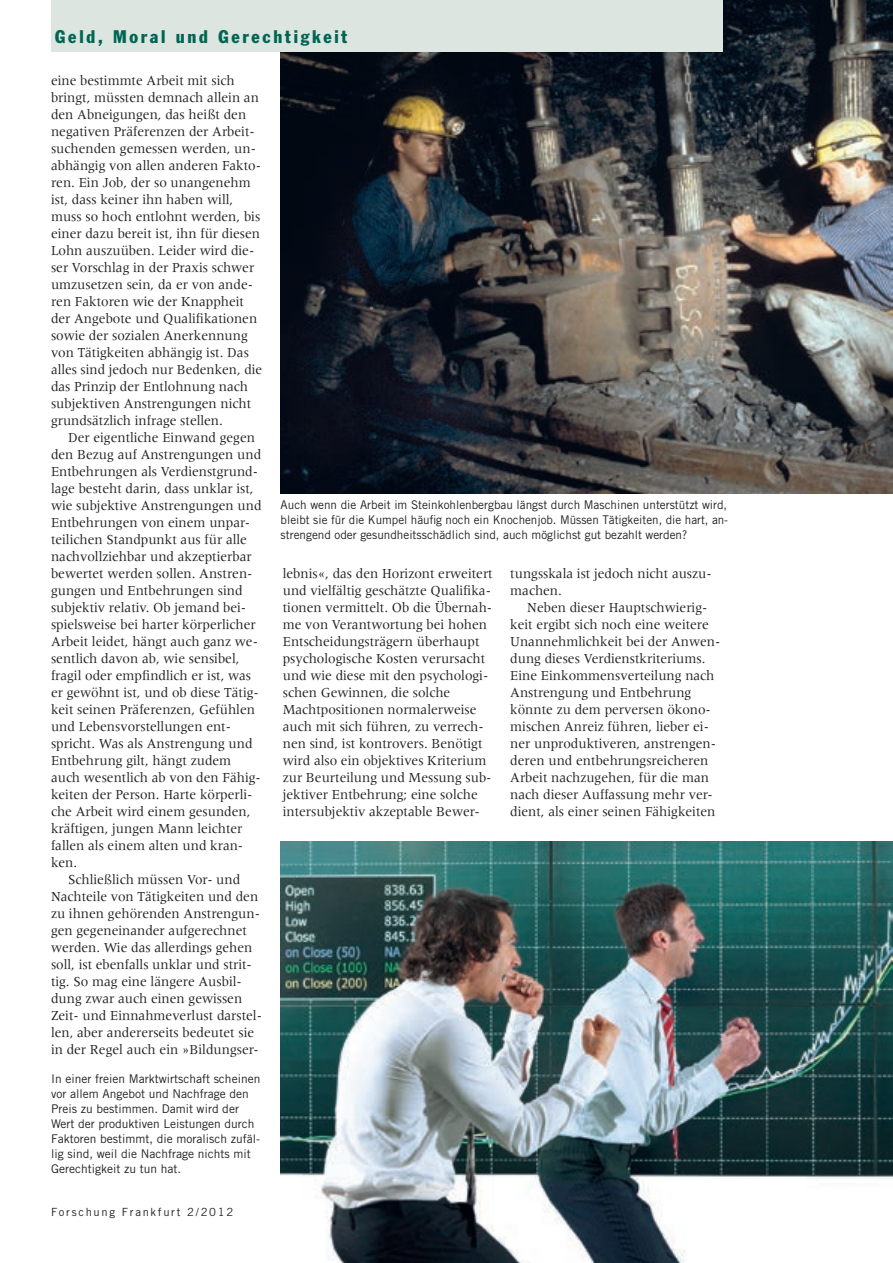
<style>
.page{position:relative;width:893px;height:1263px;background:#fff}
.page>*{position:absolute;margin:0;border:0;box-sizing:border-box;transform-origin:0 0}
.t1{font:condensed 18px "Franklin Gothic";letter-spacing:.15em;color:#006654}
.t2{font:14.25px/17px "Meridien";color:#231f20;scale:.95 1}
.t3{font:12px/14.9px "Trade Gothic";color:#231f20;text-align:justify}
.t4{font:11.25px "Trade Gothic";letter-spacing:.15em;color:#231f20}
</style>
<div class="page">
<img style="left:281px;top:0;width:612px;height:493px">
<div style="left:51px;top:0;width:672px;height:51px;background:#dce5df"></div>
<img style="left:281px;top:842px;width:612px;height:421px">
<p class="t1" style="left:55px;top:26px;width:293px">Geld, Moral und Gerechtigkeit</p>
<p class="t2" style="left:51px;top:72px;width:224px">eine bestimmte Arbeit mit sich bringt, müssten demnach allein an den Abneigungen, das heißt den negativen Präferenzen der Arbeit&shy;suchenden gemessen werden, un&shy;abhängig von allen anderen Fakto&shy;ren. Ein Job, der so unangenehm ist, dass keiner ihn haben will, muss so hoch entlohnt werden, bis einer dazu bereit ist, ihn für diesen Lohn auszuüben. Leider wird die&shy;ser Vorschlag in der Praxis schwer umzusetzen sein, da er von ande&shy;ren Faktoren wie der Knappheit der Angebote und Qualifikationen sowie der sozialen Anerkennung von Tätigkeiten abhängig ist. Das alles sind jedoch nur Bedenken, die das Prinzip der Entlohnung nach subjektiven Anstrengungen nicht grundsätzlich infrage stellen.</p>
<p class="t2" style="left:51px;top:429px;width:223px;text-indent:17px">Der eigentliche Einwand gegen den Bezug auf Anstrengungen und<br>Entbehrungen als Verdienstgrund&shy;lage besteht darin, dass unklar ist, wie subjektive Anstrengungen und<br>Entbehrungen von einem unpar&shy;teilichen Standpunkt aus für alle nachvollziehbar und akzeptierbar bewertet werden sollen. Anstren&shy;gungen und Entbehrungen sind subjektiv relativ. Ob jemand bei&shy;spielsweise bei harter körperlicher<br>Arbeit leidet, hängt auch ganz we&shy;sentlich davon ab, wie sensibel, fragil oder empfindlich er ist, was er gewöhnt ist, und ob diese Tätig&shy;keit seinen Präferenzen, Gefühlen und Lebensvorstellungen ent&shy;spricht. Was als Anstrengung und<br>Entbehrung gilt, hängt zudem auch wesentlich ab von den Fähig&shy;keiten der Person. Harte körperli&shy;che Arbeit wird einem gesunden, kräftigen, jungen Mann leichter fallen als einem alten und kran&shy;ken.</p>
<p class="t2" style="left:51px;top:871px;width:224px;text-indent:17px">Schließlich müssen Vor- und Nachteile von Tätigkeiten und den zu ihnen gehörenden Anstrengun&shy;gen gegeneinander aufgerechnet werden. Wie das allerdings gehen soll, ist ebenfalls unklar und strit&shy;tig. So mag eine längere Ausbil&shy;dung zwar auch einen gewissen Zeit- und Einnahmeverlust darstel&shy;len, aber andererseits bedeutet sie in der Regel auch ein »Bildungser-</p>
<p class="t3" style="left:51px;top:1071px;width:211px;text-align:left">In einer freien Marktwirtschaft scheinen vor allem Angebot und Nachfrage den Preis zu bestimmen. Damit wird der Wert der produktiven Leistungen durch Faktoren bestimmt, die moralisch zufäl&shy;lig sind, weil die Nachfrage nichts mit Gerechtigkeit zu tun hat.</p>
<p class="t4" style="left:51px;top:1205px;width:184px">Forschung Frankfurt 2/2012</p>
<p class="t3" style="left:281px;top:497px;width:449px">Auch wenn die Arbeit im Steinkohlenbergbau längst durch Maschinen unterstützt wird, bleibt sie für die Kumpel häufig noch ein Knochenjob. Müssen Tätigkeiten, die hart, an&shy;strengend oder gesundheitsschädlich sind, auch möglichst gut bezahlt werden?</p>
<p class="t2" style="left:283px;top:565px;width:223px">lebnis«, das den Horizont erweitert und vielfältig geschätzte Qualifika&shy;tionen vermittelt. Ob die Übernah&shy;me von Verantwortung bei hohen Entscheidungsträgern überhaupt psychologische Kosten verursacht und wie diese mit den psychologi&shy;schen Gewinnen, die solche Machtpositionen normalerweise auch mit sich führen, zu verrech&shy;nen sind, ist kontrovers. Benötigt wird also ein objektives Kriterium zur Beurteilung und Messung sub&shy;jektiver Entbehrung; eine solche intersubjektiv akzeptable Bewer-</p>
<p class="t2" style="left:510px;top:565px;width:214px">tungsskala ist jedoch nicht auszu&shy;machen.</p>
<p class="t2" style="left:510px;top:599px;width:223px;text-indent:17px">Neben dieser Hauptschwierig&shy;keit ergibt sich noch eine weitere Unannehmlichkeit bei der Anwen&shy;dung dieses Verdienstkriteriums.<br>Eine Einkommensverteilung nach Anstrengung und Entbehrung könnte zu dem perversen ökono&shy;mischen Anreiz führen, lieber ei&shy;ner unproduktiveren, anstrengen&shy;deren und entbehrungsreicheren Arbeit nachzugehen, für die man nach dieser Auffassung mehr ver&shy;dient, als einer seinen Fähigkeiten</p>
</div>
